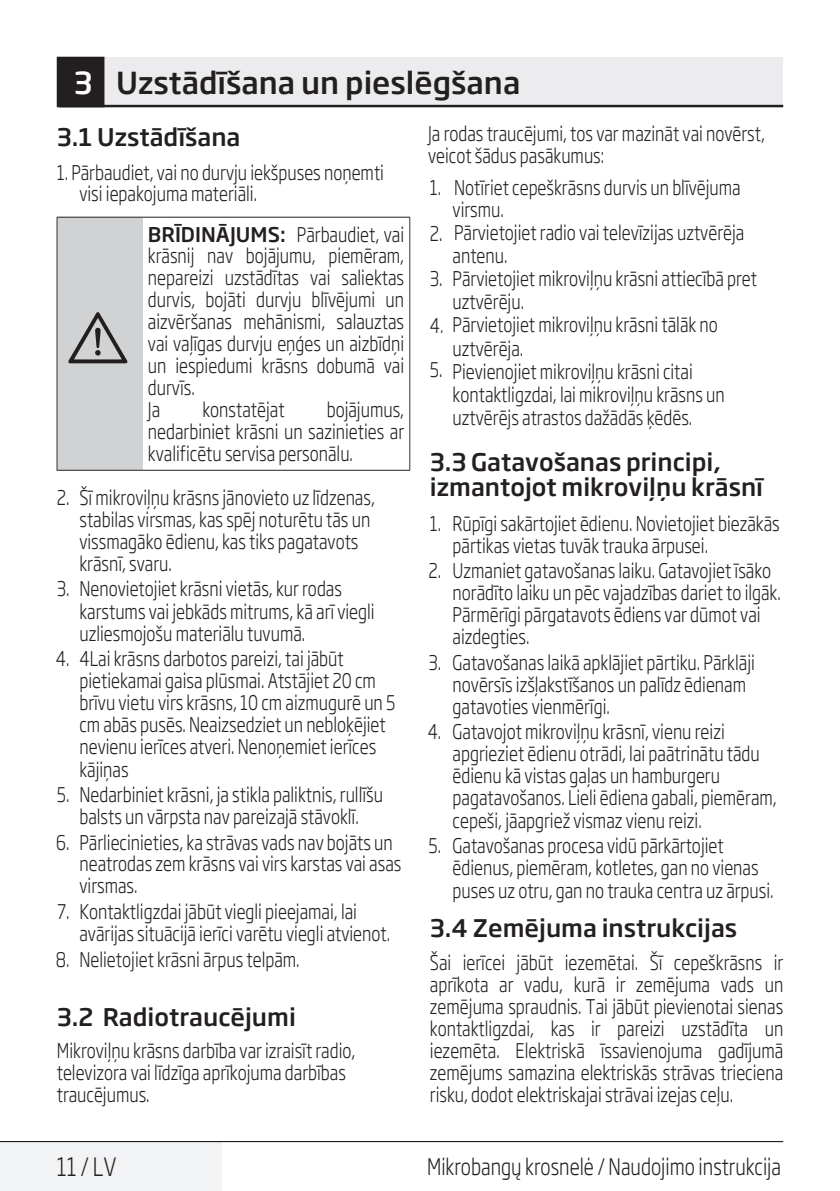
<style>
.page{position:relative;width:840px;height:1191px;background:#fff}
.page>*{position:absolute;margin:0;border:0;box-sizing:border-box;transform-origin:0 0}
.t1{font:64px "ZIWARNUN";color:#231f20}
.Unite_Baslik_Icerik{font:500 30px "Soho Gothic Pro";color:#231f20}
.Master_Sayfa_Sol_Num{font:300 25px "Soho Gothic Pro";color:#231f20;scale:.8 1}
.Alt_Baslik_Icerik{font:500 24px/25.4px "Soho Gothic Pro";color:#231f20}
.Duz_Metin{font:500 24px "Soho Gothic Pro";color:#231f20}
.t2{font:300 22.4px "Soho Gothic Pro";color:#231f20;scale:.8 1}
.Duz_Metin-2{font:300 20px/22px "Soho Gothic Pro";color:#231f20;scale:.8 1}
.s1{color:#fff}
.s2{font-weight:500}
</style>
<div class="page">
<div style="left:59px;top:57px;width:723px;height:49px;background:#ececee"></div>
<hr style="left:59px;top:105px;width:723px;height:2px;background:#231f20">
<div style="left:58px;top:58px;width:45px;height:48px;background:#231f20"></div>
<div style="left:57px;top:57px;width:47px;height:50px;border:3px solid #231f20"></div>
<div style="left:0;top:1141px;width:221px;height:50px;background:#f2f3f4"></div>
<hr style="left:0;top:1141px;width:782px;height:1px;background:#000">
<div style="left:57px;top:217px;width:85px;height:253px;background:#d1d2d4"></div>
<hr style="left:57px;top:217px;width:85px;height:1px;background:#231f20">
<hr style="left:142px;top:217px;width:268px;height:1px;background:#231f20">
<hr style="left:57px;top:217px;width:1px;height:253px;background:#231f20">
<hr style="left:409px;top:217px;width:1px;height:253px;background:#231f20">
<hr style="left:57px;top:470px;width:85px;height:1px;background:#231f20">
<hr style="left:142px;top:470px;width:268px;height:1px;background:#231f20">
<p class="Unite_Baslik_Icerik" style="left:74px;top:59px;width:448px"><span class="s1">3</span> Uzstādīšana un pieslēgšana</p>
<p class="Alt_Baslik_Icerik" style="left:57px;top:123px;width:185px">3.1 Uzstādīšana</p>
<p class="Duz_Metin-2" style="left:79px;top:161px;width:382px;line-height:21.4px;text-indent:-23px">1. Pārbaudiet, vai no durvju iekšpuses noņemti visi iepakojuma materiāli.</p>
<p class="Duz_Metin-2" style="left:428px;top:122px;width:422px">Ja rodas traucējumi, tos var mazināt vai novērst, veicot šādus pasākumus:</p>
<p class="Duz_Metin-2" style="left:452px;top:175px;width:366px;line-height:22.6px">Notīriet cepeškrāsns durvis un blīvējuma virsmu.<br>Pārvietojiet radio vai televīzijas uztvērēja antenu.</p>
<p class="Duz_Metin-2" style="left:429px;top:175px;width:16px">1.</p>
<p class="Duz_Metin-2" style="left:429px;top:221px;width:17px">2.</p>
<p class="Duz_Metin-2" style="left:148px;top:222px;width:321px"><span class="s2">BRĪDINĀJUMS:</span> Pārbaudiet, vai krāsnij nav bojājumu, piemēram, nepareizi uzstādītas vai saliektas durvis, bojāti durvju blīvējumi un aizvēršanas mehānismi, salauztas vai vaļīgas durvju eņģes un aizbīdņi un iespiedumi krāsns dobumā vai durvīs.<br>Ja</p>
<p class="Duz_Metin-2" style="left:452px;top:266px;width:382px;line-height:23.2px">Pārvietojiet mikroviļņu krāsni attiecībā pret uztvērēju.<br>Pārvietojiet mikroviļņu krāsni tālāk no uztvērēja.<br>Pievienojiet mikroviļņu krāsni citai kontaktligzdai, lai mikroviļņu krāsns un uztvērējs atrastos dažādās ķēdēs.</p>
<p class="Alt_Baslik_Icerik" style="left:429px;top:447px;width:334px">3.3 Gatavošanas principi, izmantojot mikroviļņu krāsnī</p>
<p class="Duz_Metin-2" style="left:452px;top:511px;width:410px;text-indent:-23px">1. Rūpīgi sakārtojiet ēdienu. Novietojiet biezākās pārtikas vietas tuvāk trauka ārpusei.</p>
<p class="Duz_Metin-2" style="left:452px;top:558px;width:411px;text-indent:-24px">2. Uzmaniet gatavošanas laiku. Gatavojiet īsāko norādīto laiku un pēc vajadzības dariet to ilgāk.<br>Pārmērīgi pārgatavots ēdiens var dūmot vai aizdegties.</p>
<p class="Duz_Metin-2" style="left:452px;top:650px;width:379px;text-indent:-24px">3. Gatavošanas laikā apklājiet pārtiku. Pārklāji novērsīs izšļakstīšanos un palīdz ēdienam gatavoties vienmērīgi.</p>
<p class="Duz_Metin-2" style="left:452px;top:719px;width:406px;text-indent:-25px">4. Gatavojot mikroviļņu krāsnī, vienu reizi apgrieziet ēdienu otrādi, lai paātrinātu tādu ēdienu kā vistas gaļas un hamburgeru pagatavošanos. Lieli ēdiena gabali, piemēram, cepeši, jāapgriež vismaz vienu reizi.</p>
<p class="Duz_Metin-2" style="left:452px;top:833px;width:402px;text-indent:-24px">5. Gatavošanas procesa vidū pārkārtojiet ēdienus, piemēram, kotletes, gan no vienas puses uz otru, gan no trauka centra uz ārpusi.</p>
<p class="Duz_Metin" style="left:429px;top:909px;width:308px">3.4 Zemējuma instrukcijas</p>
<p class="Duz_Metin-2" style="left:429px;top:950px;width:443px;text-align:justify">Šai ierīcei jābūt iezemētai. Šī cepeškrāsns ir aprīkota ar vadu, kurā ir zemējuma vads un zemējuma spraudnis. Tai jābūt pievienotai sienas kontaktligzdai, kas ir pareizi uzstādīta un iezemēta. Elektriskā īssavienojuma gadījumā zemējums samazina elektriskās strāvas trieciena risku, dodot elektriskajai strāvai izejas ceļu.</p>
<p class="Duz_Metin-2" style="left:429px;top:266px;width:17px">3.</p>
<p class="Duz_Metin-2" style="left:429px;top:314px;width:19px">4.</p>
<p class="Duz_Metin-2" style="left:429px;top:357px;width:17px">5.</p>
<p class="t1" style="left:68px;top:304px;width:63px">A</p>
<p class="Duz_Metin-2" style="left:148px;top:397px;width:321px;text-align:justify;text-indent:179px">bojājumus, nedarbiniet krāsni un sazinieties ar kvalificētu servisa personālu.</p>
<p class="Duz_Metin-2" style="left:79px;top:485px;width:370px;text-indent:-23px">2. Šī mikroviļņu krāsns jānovieto uz līdzenas, stabilas virsmas, kas spēj noturētu tās un vissmagāko ēdienu, kas tiks pagatavots krāsnī, svaru.</p>
<p class="Duz_Metin-2" style="left:79px;top:576px;width:370px;text-indent:-23px">3. Nenovietojiet krāsni vietās, kur rodas karstums vai jebkāds mitrums, kā arī viegli uzliesmojošu materiālu tuvumā.</p>
<p class="Duz_Metin-2" style="left:79px;top:647px;width:396px;text-indent:-24px">4. 4Lai krāsns darbotos pareizi, tai jābūt pietiekamai gaisa plūsmai. Atstājiet 20 cm brīvu vietu virs krāsns, 10 cm aizmugurē un 5 cm abās pusēs. Neaizsedziet un nebloķējiet nevienu ierīces atveri. Nenoņemiet ierīces kājiņas</p>
<p class="Duz_Metin-2" style="left:57px;top:782px;width:409px;text-align:center">5. Nedarbiniet krāsni, ja stikla paliktnis, rullīšu balsts un vārpsta nav pareizajā stāvoklī.</p>
<p class="Duz_Metin-2" style="left:79px;top:830px;width:403px;text-indent:-23px">6. Pārliecinieties, ka strāvas vads nav bojāts un neatrodas zem krāsns vai virs karstas vai asas virsmas.</p>
<p class="Duz_Metin-2" style="left:79px;top:899px;width:390px;text-indent:-22px">7. Kontaktligzdai jābūt viegli pieejamai, lai avārijas situācijā ierīci varētu viegli atvienot.</p>
<p class="Duz_Metin-2" style="left:56px;top:947px;width:306px">8. Nelietojiet krāsni ārpus telpām.</p>
<p class="Alt_Baslik_Icerik" style="left:57px;top:1002px;width:240px">3.2 Radiotraucējumi</p>
<p class="Duz_Metin-2" style="left:57px;top:1038px;width:374px">Mikroviļņu krāsns darbība var izraisīt radio, televizora vai līdzīga aprīkojuma darbības traucējumus.</p>
<p class="Duz_Metin-2" style="left:202px;top:397px;width:104px">konstatējat</p>
<p class="Master_Sayfa_Sol_Num" style="left:57px;top:1147px;width:76px">11 / LV</p>
<p class="t2" style="left:427px;top:1149px;width:443px">Mikrobangų krosnelė / Naudojimo instrukcija</p>
</div>
